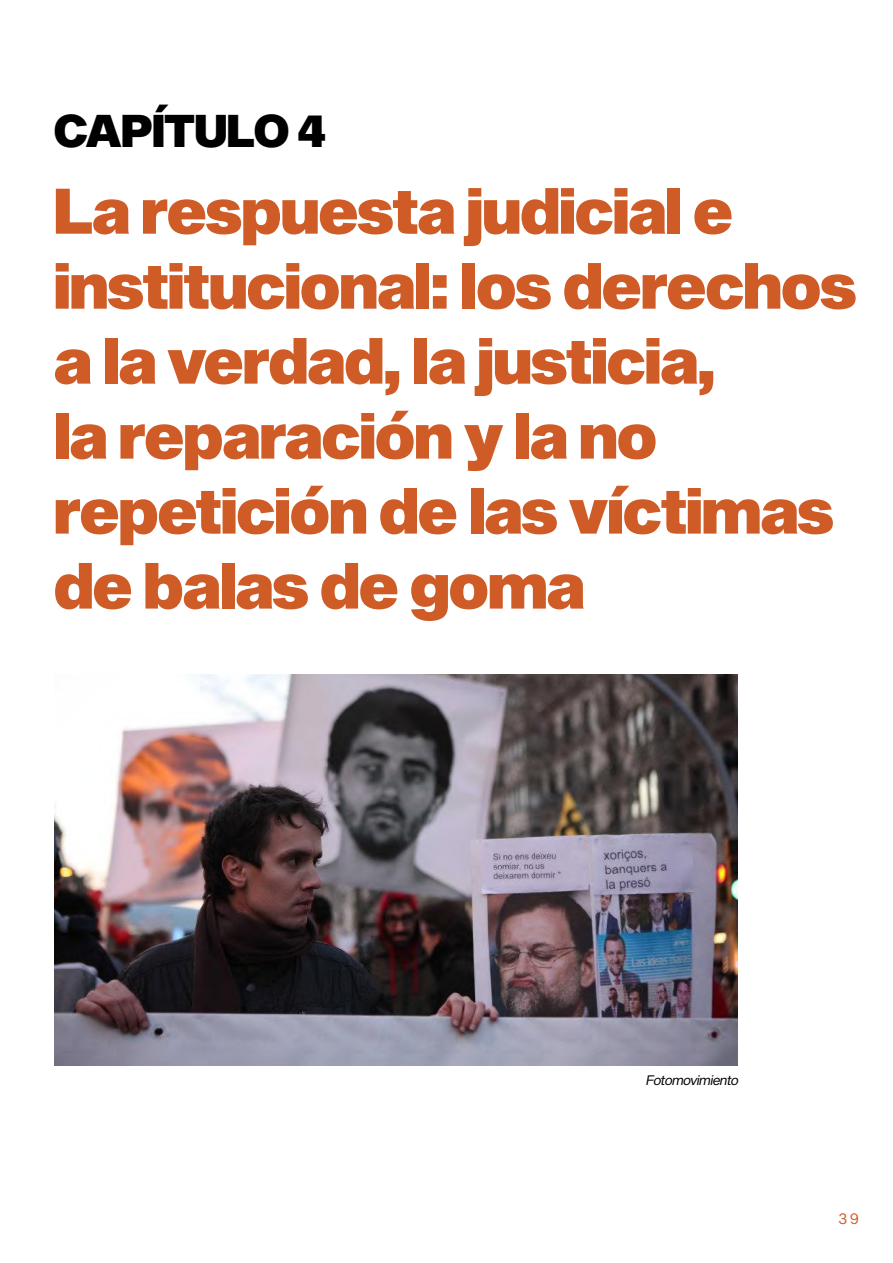
<style>
.page{position:relative;width:893px;height:1263px;background:#fff}
.page>*{position:absolute;margin:0;border:0;box-sizing:border-box;transform-origin:0 0}
.t1{font:63px/75px "Sequel Sans Black Disp";color:#cf5c27}
.t2{font:45px "Sequel Sans Black Disp";color:#000}
.t3{font:15px "Sequel Sans Book Disp";color:#cf5c27}
.t4{font:italic 13.5px "Sequel Sans Book Disp";color:#000}
</style>
<div class="page">
<img style="left:54px;top:674px;width:684px;height:391px">
<p class="t2" style="left:54px;top:99px;width:273px">CAPÍTULO 4</p>
<p class="t1" style="left:54px;top:176px;width:803px">La respuesta judicial e institucional: los derechos a la verdad, la justicia,<br>la reparación y la no repetición de las víctimas de balas de goma</p>
<p class="t4" style="left:646px;top:1070px;width:97px">Fotomovimiento</p>
<p class="t3" style="left:839px;top:1207px;width:21px">39</p>
</div>
